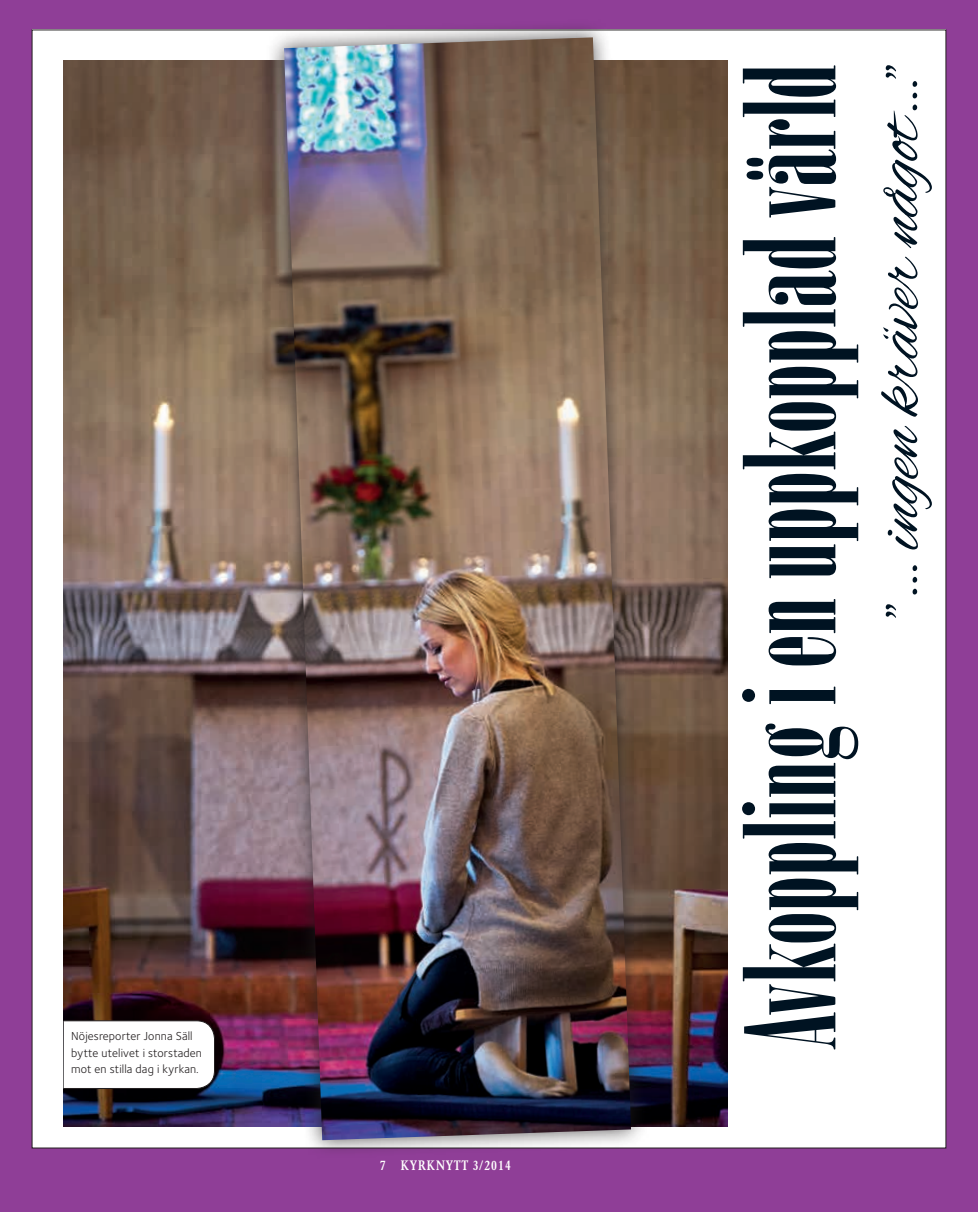
<style>
.page{position:relative;width:978px;height:1212px;background:#8f3e97}
.page>*{position:absolute;margin:0;border:0;box-sizing:border-box;transform-origin:0 0}
.t1{font:126px "Bodoni MT Poster Compressed";color:#001322}
.t2{font:72px "Alex Brush";color:#001322}
.t3{font:500 condensed 13.5px "Garamond Berth BQ";letter-spacing:.05em;color:#fff}
.t4{font:12px/16.5px "Foundry Sterling";letter-spacing:.01em;color:#231f20}
</style>
<div class="page">
<div style="left:32px;top:30px;width:914px;height:1118px;background:#fff"></div>
<img style="left:64px;top:61px;width:664px;height:1065px">
<div style="left:266px;top:19px;width:383px;height:1139px;background:#231f20;opacity:.75"></div>
<img style="left:284px;top:37px;width:347px;height:1103px">
<svg style="left:63px;top:1020px;width:152px;height:69px"></svg>
<p class="t4" style="left:71px;top:1027px;width:132px">Nöjesreporter Jonna Säll bytte utelivet i storstaden mot en stilla dag i kyrkan.</p>
<p class="t3" style="left:380px;top:1157px;width:133px">7 KYRKNYTT 3/2014</p>
<h1 class="t1" style="left:718px;top:1049px;width:987px;rotate:-90deg">Avkoppling i en uppkopplad värld</h1>
<h2 class="t2" style="left:858px;top:617px;width:556px;rotate:-90deg">”… ingen kräver något…”</h2>
</div>
